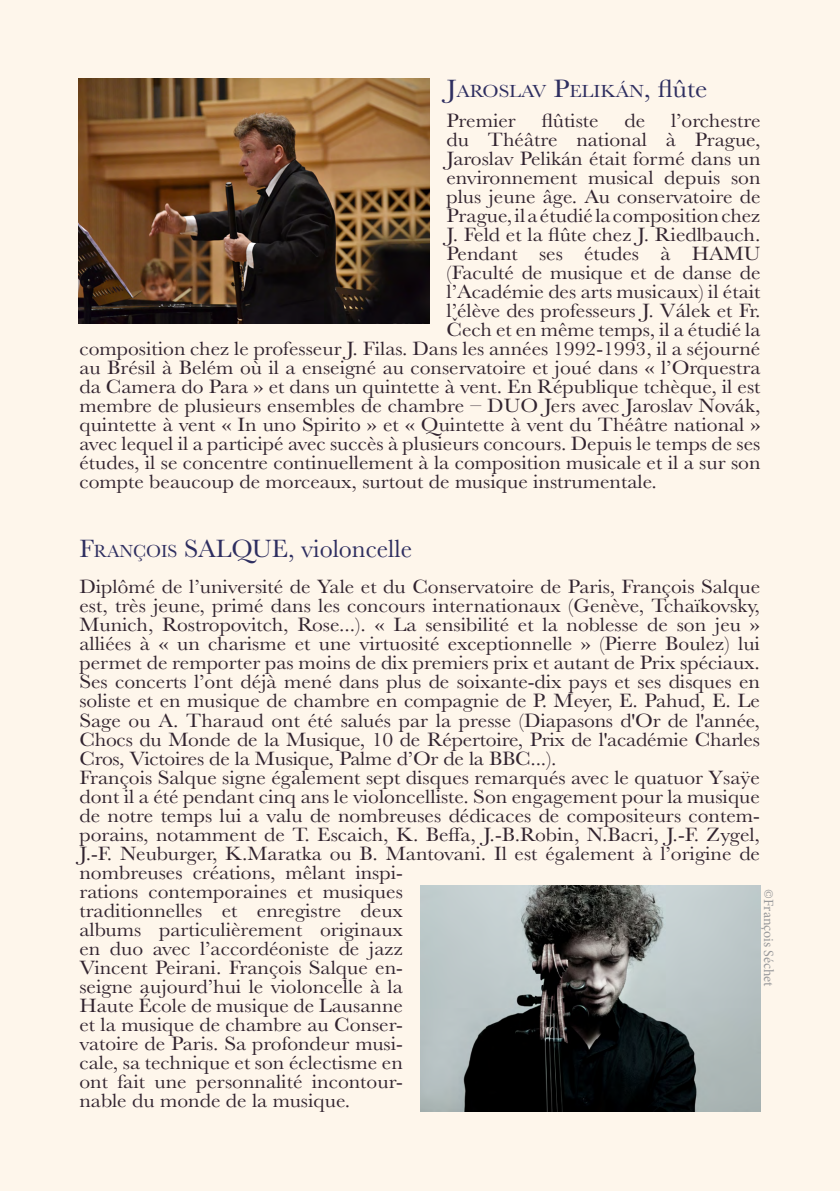
<style>
.page{position:relative;width:840px;height:1191px;background:#fff}
.page>*{position:absolute;margin:0;border:0;box-sizing:border-box;transform-origin:0 0}
.t1{font:26px "Baskerville";color:#2e2e60}
.t2{font:20px/19px "Baskerville";color:#31232f;scale:1.08 1}
.t3{font:18.2px "Baskerville";color:#2e2e60;scale:1.08 1}
.t4{font:14px "Minion Pro";letter-spacing:-.005em;color:#98999b}
.s1{font-size:26px}
.s2{font-style:inherit}
.s3{font-size:18.2px}
</style>
<div class="page">
<div style="left:0;top:0;width:839px;height:1191px;background:#fef6eb"></div>
<img style="left:420px;top:885px;width:340px;height:226px">
<img style="left:78px;top:79px;width:351px;height:244px">
<p class="t3" style="left:446px;top:79px;width:243px"><span class="s1">J</span>AROSLAV <span class="s1">P</span>ELIKÁN<span class="s1">,</span> <span class="s1">flûte</span></p>
<p class="t2" style="left:446px;top:112px;width:66px">Premier</p>
<p class="t2" style="left:541px;top:112px;width:54px">flûtiste</p>
<p class="t2" style="left:624px;top:112px;width:21px">de</p>
<p class="t2" style="left:670px;top:112px;width:84px">l’orchestre</p>
<p class="t2" style="left:446px;top:131px;width:292px">du Théâtre national à Prague,</p>
<p class="t2" style="left:446px;top:150px;width:292px">Jaroslav Pelikán était formé dans un</p>
<p class="t2" style="left:446px;top:169px;width:292px">environnement musical depuis son</p>
<p class="t2" style="left:446px;top:188px;width:292px">plus jeune âge. Au conservatoire de</p>
<p class="t2" style="left:446px;top:207px;width:292px">Prague, il a étudié la composition chez</p>
<p class="t2" style="left:446px;top:226px;width:292px">J. Feld et la flûte chez J. Riedlbauch.</p>
<p class="t2" style="left:446px;top:245px;width:292px">Pendant ses études à HAMU</p>
<p class="t2" style="left:446px;top:264px;width:292px">(Faculté de musique et de danse de</p>
<p class="t2" style="left:446px;top:283px;width:292px">l’Académie des arts musicaux) il était</p>
<p class="t2" style="left:446px;top:302px;width:292px">l’élève des professeurs J. Válek et Fr.</p>
<p class="t2" style="left:446px;top:321px;width:292px">Čech et en même temps, il a étudié la</p>
<p class="t2" style="left:79px;top:340px;width:631px">composition chez le professeur J. Filas. Dans les années 1992-1993, il a séjourné</p>
<p class="t2" style="left:79px;top:359px;width:631px">au Brésil à Belém où il a enseigné au conservatoire et joué dans « l’Orquestra</p>
<p class="t2" style="left:79px;top:378px;width:631px">da Camera do Para » et dans un quintette à vent. En République tchèque, il est</p>
<p class="t2" style="left:79px;top:397px;width:631px">membre de plusieurs ensembles de chambre – DUO Jers avec Jaroslav Novák,</p>
<p class="t2" style="left:79px;top:416px;width:631px">quintette à vent « In uno Spirito » et « Quintette à vent du Théâtre national »</p>
<p class="t2" style="left:79px;top:435px;width:631px">avec lequel il a participé avec succès à plusieurs concours. Depuis le temps de ses</p>
<p class="t2" style="left:79px;top:454px;width:631px">études, il se concentre continuellement à la composition musicale et il a sur son</p>
<p class="t2" style="left:79px;top:473px;width:536px">compte beaucoup de morceaux, surtout de musique instrumentale.</p>
<h1 class="t1" style="left:79px;top:532px;width:334px"><span class="s2">F</span><span class="s3">RANÇOIS</span> <span class="s2">SALQUE,</span> violoncelle</h1>
<p class="t2" style="left:79px;top:578px;width:631px">Diplômé de l’université de Yale et du Conservatoire de Paris, François Salque est, très jeune, primé dans les concours internationaux (Genève, Tchaïkovsky, Munich, Rostropovitch, Rose...). « La sensibilité et la noblesse de son jeu » alliées à « un charisme et une virtuosité exceptionnelle » (Pierre Boulez) lui permet de remporter pas moins de dix premiers prix et autant de Prix spéciaux.<br>Ses concerts l’ont déjà mené dans plus de soixante-dix pays et ses disques en soliste et en musique de chambre en compagnie de P. Meyer, E. Pahud, E. Le Sage ou A. Tharaud ont été salués par la presse (Diapasons d'Or de l'année, Chocs du Monde de la Musique, 10 de Répertoire, Prix de l'académie Charles Cros, Victoires de la Musique, Palme d’Or de la BBC...).<br>François Salque signe également sept disques remarqués avec le quatuor Ysaÿe dont il a été pendant cinq ans le violoncelliste. Son engagement pour la musique de notre temps lui a valu de nombreuses dédicaces de compositeurs contem&shy;porains, notamment de T. Escaich, K. Beffa, J.-B.Robin, N.Bacri, J.-F. Zygel, J.-F. Neuburger, K.Maratka ou B. Mantovani. Il est également à l’origine de nombreuses créations, mêlant inspi-<br>rations contemporaines et musiques<br>traditionnelles et enregistre deux<br>albums particulièrement originaux<br>en duo avec l’accordéoniste de jazz<br>Vincent Peirani. François Salque en-<br>seigne aujourd’hui le violoncelle à la<br>Haute École de musique de Lausanne<br>et la musique de chambre au Conser-<br>vatoire de Paris. Sa profondeur musi-<br>cale, sa technique et son éclectisme en<br>ont fait une personnalité incontour-<br>nable du monde de la musique.</p>
<p class="t4" style="left:777px;top:889px;width:99px;rotate:90deg">©François Séchet</p>
</div>
